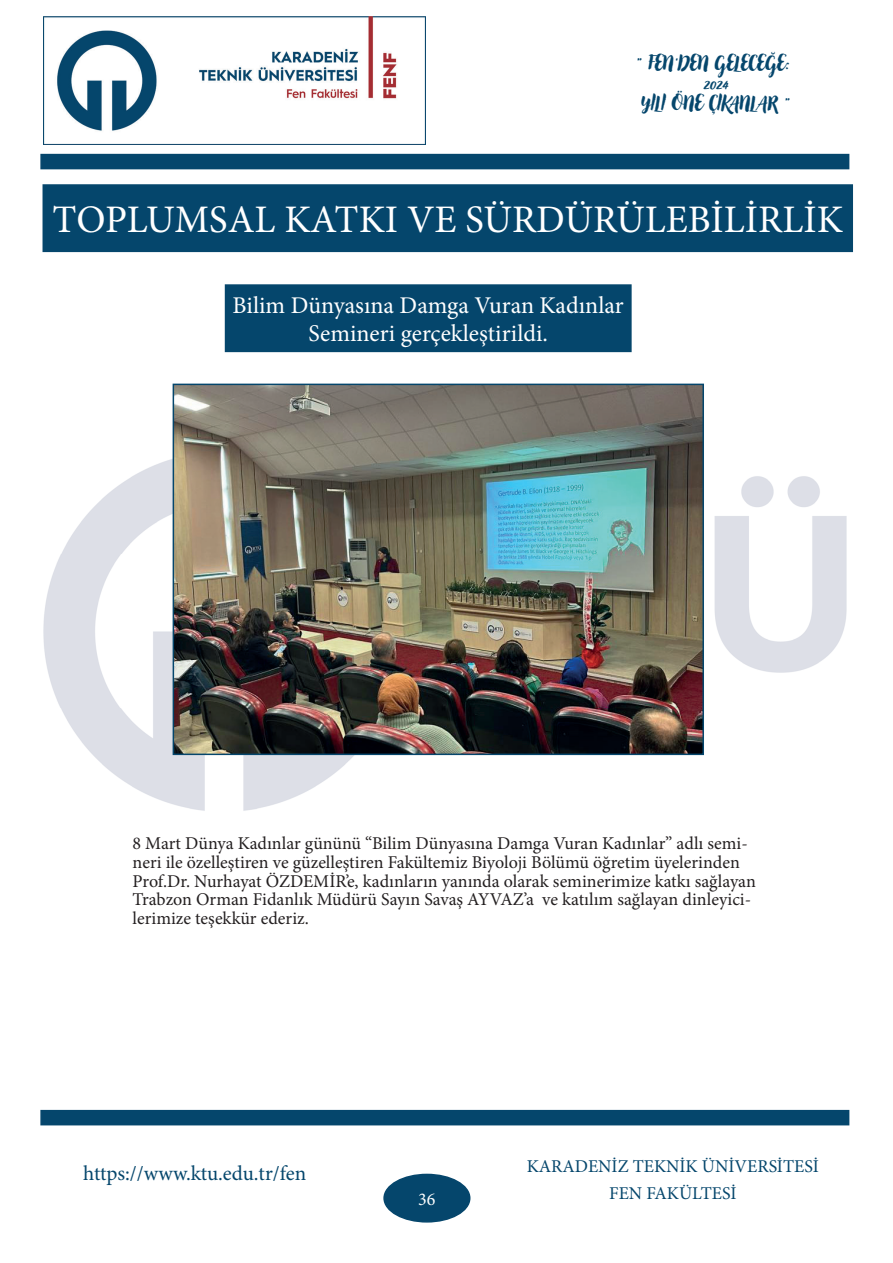
<style>
.page{position:relative;width:893px;height:1263px;background:#fff}
.page>*{position:absolute;margin:0;border:0;box-sizing:border-box;transform-origin:0 0}
.t1{font:39px "Minion Pro";color:#fff}
.t2{font:24px/28.8px "Minion Pro";color:#fff;text-align:center}
.t3{font:21px "Minion Pro";letter-spacing:-.01em;color:#05466c}
.t4{font:18px/18.6px "Minion Pro";color:#231f20}
.t5{font:18px/27.6px "Minion Pro";color:#05466c;text-align:center}
.t6{font:18px "Minion Pro";color:#fff}
.t7{font:16.5px/19.8px "Adlery Pro";color:#05466c;text-align:center}
</style>
<div class="page">
<img style="left:43px;top:17px;width:383px;height:127px">
<div style="left:40px;top:154px;width:809px;height:15px;background:#05466c"></div>
<div style="left:40px;top:1110px;width:809px;height:15px;background:#05466c"></div>
<div style="left:384px;top:1174px;width:86px;height:48px;background:#05466c;border-radius:50%"></div>
<div style="left:383px;top:1174px;width:87px;height:48px;border:2px solid #05466c;border-radius:50%"></div>
<img style="left:43px;top:400px;width:804px;height:411px">
<div style="left:43px;top:185px;width:809px;height:66px;background:#05466c"></div>
<div style="left:43px;top:184px;width:810px;height:68px;border:2px solid #05466c"></div>
<div style="left:226px;top:285px;width:405px;height:66px;background:#05466c"></div>
<div style="left:225px;top:284px;width:407px;height:68px;border:2px solid #05466c"></div>
<img style="left:176px;top:387px;width:525px;height:365px">
<div style="left:173px;top:384px;width:531px;height:371px;border:2px solid #05466c"></div>
<p class="t7" style="left:635px;top:54px;width:156px">“ FEN’DEN GELECEĞE:<br>2024<br>YILI ÖNE ÇIKANL AR “</p>
<h1 class="t1" style="left:53px;top:194px;width:792px">TOPLUMSAL KATKI VE SÜRDÜRÜLEBİLİRLİK</h1>
<h2 class="t2" style="left:233px;top:291px;width:393px">Bilim Dünyasına Damga Vuran Kadınlar<br>Semineri gerçekleştirildi.</h2>
<p class="t4" style="left:133px;top:834px;width:625px">8 Mart Dünya Kadınlar gününü “Bilim Dünyasına Damga Vuran Kadınlar” adlı semi&shy;neri ile özelleştiren ve güzelleştiren Fakültemiz Biyoloji Bölümü öğretim üyelerinden Prof.Dr. Nurhayat ÖZDEMİR’e, kadınların yanında olarak seminerimize katkı sağlayan Trabzon Orman Fidanlık Müdürü Sayın Savaş AYVAZ’a ve katılım sağlayan dinleyici&shy;lerimize teşekkür ederiz.</p>
<p class="t3" style="left:83px;top:1159px;width:225px">https://www.ktu.edu.tr/fen</p>
<p class="t5" style="left:527px;top:1152px;width:293px">KARADENİZ TEKNİK ÜNİVERSİTESİ<br>FEN FAKÜLTESİ</p>
<p class="t6" style="left:418px;top:1187px;width:19px">36</p>
</div>
